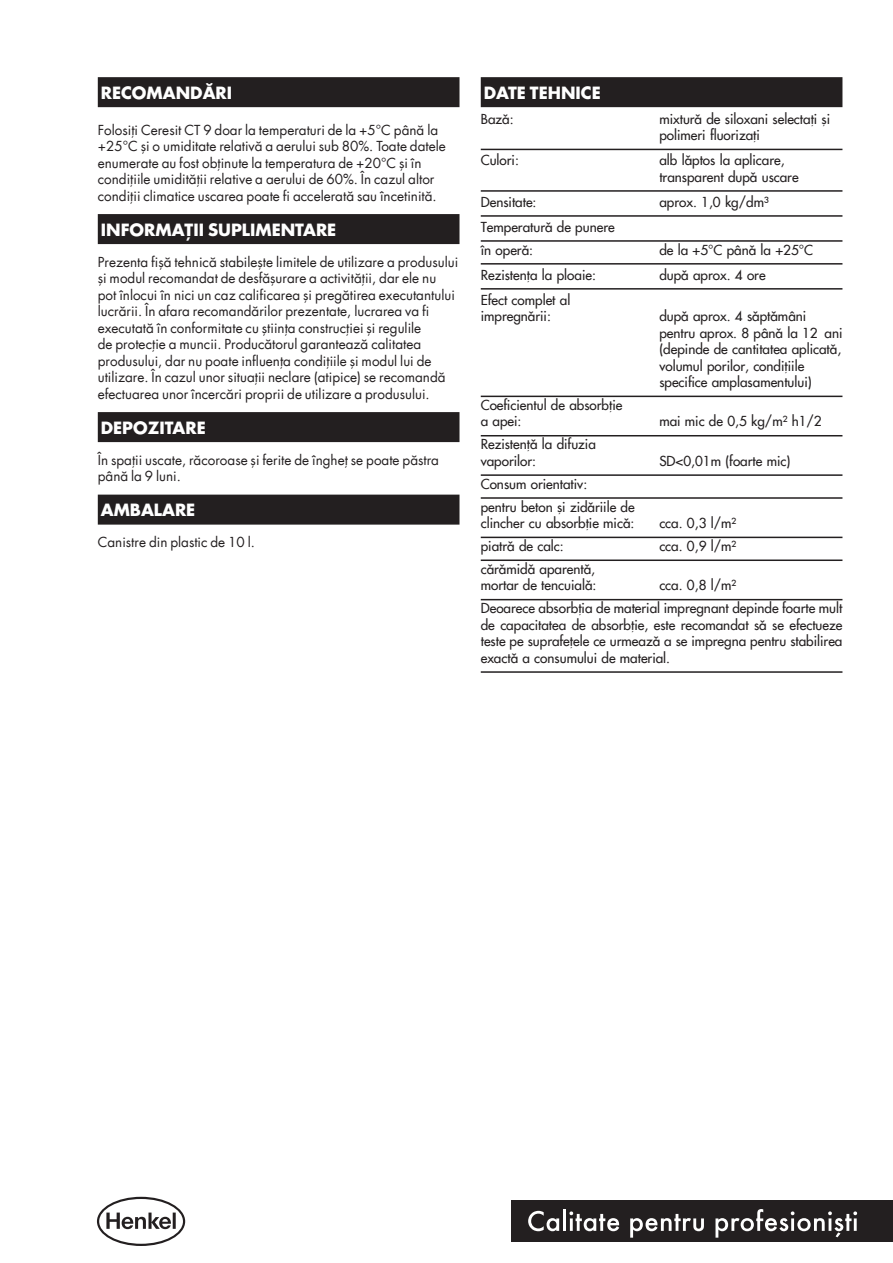
<style>
.page{position:relative;width:893px;height:1263px;background:#fff}
.page>*{position:absolute;margin:0;border:0;box-sizing:border-box;transform-origin:0 0}
.black{font:700 16.5px "Futura Std";color:#fff}
.bodytext{font:13.5px/16.5px "Futura Std";color:#231f20}
.tabel_bun_fara{font:13.5px/16.5px "Futura Portos";color:#231f20}
.tabel_bun{font:13.5px/16.5px "Futura Portos";color:#231f20}
</style>
<div class="page">
<div style="left:98px;top:77px;width:361px;height:30px;background:#231f20"></div>
<div style="left:98px;top:214px;width:361px;height:30px;background:#231f20"></div>
<div style="left:98px;top:412px;width:361px;height:30px;background:#231f20"></div>
<div style="left:98px;top:495px;width:361px;height:30px;background:#231f20"></div>
<div style="left:481px;top:77px;width:361px;height:30px;background:#231f20"></div>
<hr style="left:481px;top:149px;width:361px;height:1px;background:#231f20">
<hr style="left:481px;top:190px;width:361px;height:2px;background:#231f20">
<hr style="left:481px;top:215px;width:361px;height:2px;background:#231f20">
<hr style="left:481px;top:240px;width:361px;height:2px;background:#231f20">
<hr style="left:481px;top:263px;width:361px;height:2px;background:#231f20">
<hr style="left:481px;top:288px;width:361px;height:2px;background:#231f20">
<hr style="left:481px;top:396px;width:361px;height:1px;background:#231f20">
<hr style="left:481px;top:435px;width:361px;height:1px;background:#231f20">
<hr style="left:481px;top:474px;width:361px;height:2px;background:#231f20">
<hr style="left:481px;top:497px;width:361px;height:2px;background:#231f20">
<hr style="left:481px;top:537px;width:361px;height:1px;background:#231f20">
<hr style="left:481px;top:559px;width:361px;height:2px;background:#231f20">
<hr style="left:481px;top:599px;width:361px;height:1px;background:#231f20">
<hr style="left:481px;top:671px;width:361px;height:2px;background:#231f20">
<div style="left:511px;top:1200px;width:382px;height:42px;background:#231f20"></div>
<svg style="left:528px;top:1211px;width:31px;height:20px"></svg>
<hr style="left:563px;top:1209px;width:3px;height:22px;background:#fff">
<svg style="left:569px;top:1211px;width:50px;height:20px"></svg>
<svg style="left:630px;top:1214px;width:74px;height:23px"></svg>
<svg style="left:715px;top:1209px;width:142px;height:28px"></svg>
<svg style="left:97px;top:1197px;width:88px;height:49px"></svg>
<p class="black" style="left:101px;top:81px;width:133px">RECOMANDĂRI</p>
<p class="bodytext" style="left:98px;top:121px;width:350px">Folosiți Ceresit CT 9 doar la temperaturi de la +5°C până la +25°C și o umiditate relativă a aerului sub 80%. Toate datele enumerate au fost obținute la temperatura de +20°C și în condițiile umidității relative a aerului de 60%. În cazul altor condiții climatice uscarea poate fi accelerată sau încetinită.</p>
<p class="black" style="left:101px;top:218px;width:237px">INFORMAȚII SUPLIMENTARE</p>
<p class="bodytext" style="left:98px;top:253px;width:362px">Prezenta fișă tehnică stabilește limitele de utilizare a produsului și modul recomandat de desfășurare a activității, dar ele nu pot înlocui în nici un caz calificarea și pregătirea executantului lucrării. În afara recomandărilor prezentate, lucrarea va fi executată în conformitate cu știința construcției și regulile<br>de protecție a muncii. Producătorul garantează calitatea produsului, dar nu poate influența condițiile și modul lui de utilizare. În cazul unor situații neclare (atipice) se recomandă efectuarea unor încercări proprii de utilizare a produsului.</p>
<p class="black" style="left:101px;top:416px;width:107px">DEPOZITARE</p>
<p class="bodytext" style="left:98px;top:451px;width:343px">În spații uscate, răcoroase și ferite de îngheț se poate păstra până la 9 luni.</p>
<p class="black" style="left:101px;top:499px;width:96px">AMBALARE</p>
<p class="bodytext" style="left:98px;top:534px;width:159px">Canistre din plastic de 10 l.</p>
<p class="black" style="left:484px;top:81px;width:119px">DATE TEHNICE</p>
<p class="tabel_bun" style="left:481px;top:110px;width:34px">Bază:</p>
<p class="tabel_bun" style="left:659px;top:110px;width:172px">mixtură de siloxani selectați și polimeri fluorizați</p>
<p class="tabel_bun" style="left:481px;top:152px;width:40px">Culori:</p>
<p class="tabel_bun" style="left:659px;top:152px;width:141px">alb lăptos la aplicare, transparent după uscare</p>
<p class="tabel_bun" style="left:481px;top:193px;width:57px">Densitate:</p>
<p class="tabel_bun" style="left:659px;top:193px;width:111px">aprox. 1,0 kg/dm³</p>
<p class="tabel_bun_fara" style="left:481px;top:218px;width:135px">Temperatură de punere</p>
<p class="tabel_bun" style="left:481px;top:241px;width:54px">în operă:</p>
<p class="tabel_bun" style="left:659px;top:241px;width:155px">de la +5°C până la +25°C</p>
<p class="tabel_bun" style="left:481px;top:266px;width:117px">Rezistența la ploaie:</p>
<p class="tabel_bun" style="left:659px;top:266px;width:108px">după aprox. 4 ore</p>
<p class="tabel_bun_fara" style="left:481px;top:291px;width:91px">Efect complet al impregnării:</p>
<p class="tabel_bun_fara" style="left:659px;top:308px;width:185px">după aprox. 4 săptămâni pentru aprox. 8 până la 12 ani (depinde de cantitatea aplicată, volumul porilor, condițiile specifice amplasamentului)</p>
<p class="tabel_bun_fara" style="left:481px;top:397px;width:143px">Coeficientul de absorbție a apei:</p>
<p class="tabel_bun_fara" style="left:481px;top:436px;width:117px">Rezistență la difuzia vaporilor:</p>
<p class="tabel_bun_fara" style="left:481px;top:475px;width:108px">Consum orientativ:</p>
<p class="tabel_bun_fara" style="left:481px;top:498px;width:155px">pentru beton și zidăriile de clincher cu absorbție mică:</p>
<p class="tabel_bun_fara" style="left:659px;top:413px;width:164px">mai mic de 0,5 kg/m² h1/2</p>
<p class="tabel_bun_fara" style="left:659px;top:452px;width:132px">SD&lt;0,01m (foarte mic)</p>
<p class="tabel_bun_fara" style="left:659px;top:515px;width:78px">cca. 0,3 l/m²</p>
<p class="tabel_bun_fara" style="left:481px;top:538px;width:84px">piatră de calc:</p>
<p class="tabel_bun_fara" style="left:659px;top:538px;width:78px">cca. 0,9 l/m²</p>
<p class="tabel_bun_fara" style="left:481px;top:560px;width:117px">cărămidă aparentă, mortar de tencuială:</p>
<p class="tabel_bun_fara" style="left:659px;top:577px;width:78px">cca. 0,8 l/m²</p>
<p class="tabel_bun" style="left:481px;top:600px;width:363px;text-align:justify">Deoarece absorbția de material impregnant depinde foarte mult de capacitatea de absorbție, este recomandat să se efectueze teste pe suprafețele ce urmează a se impregna pentru stabilirea exactă a consumului de material.</p>
</div>
